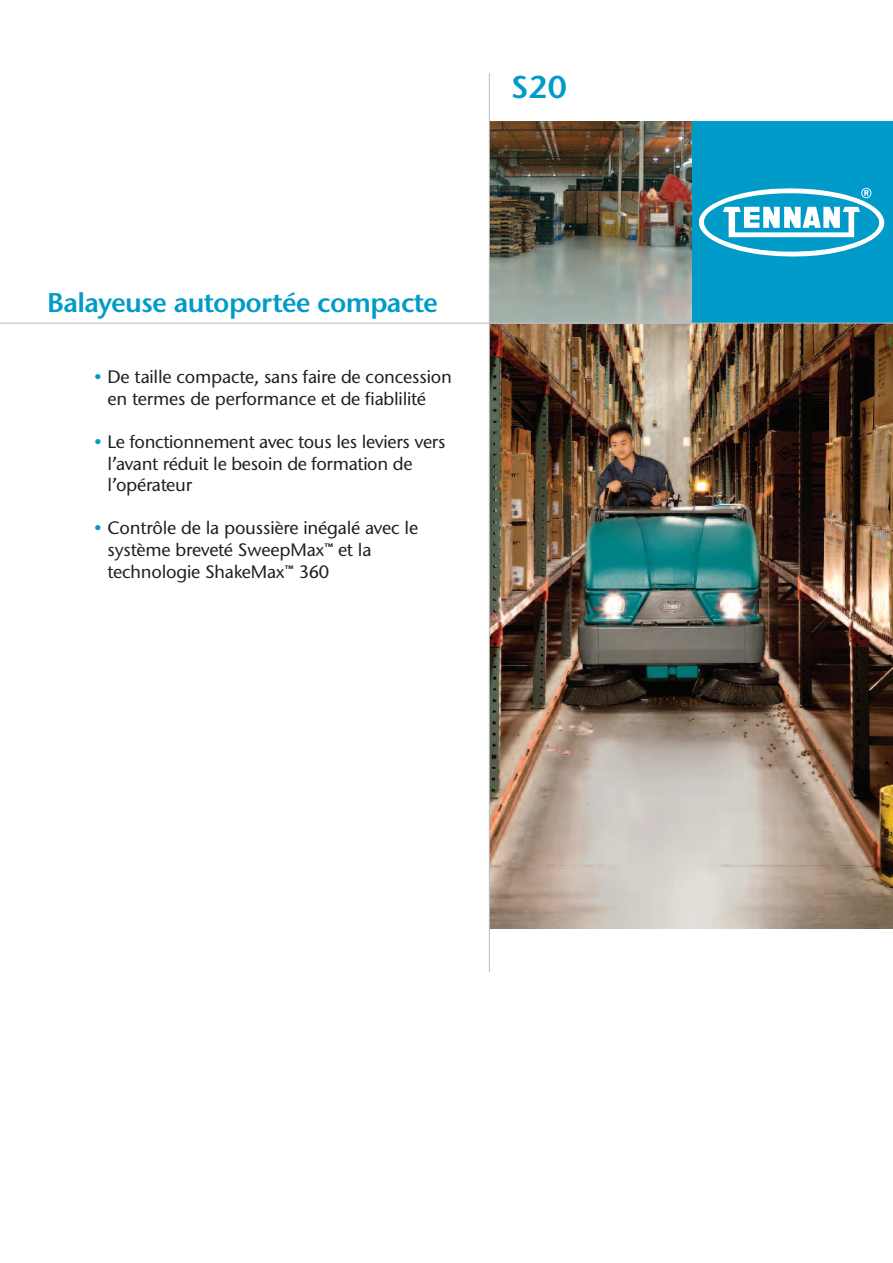
<style>
.page{position:relative;width:893px;height:1263px;background:#fff}
.page>*{position:absolute;margin:0;border:0;box-sizing:border-box;transform-origin:0 0}
.t1{font:31.5px "Stone Sans ITC Semi";color:#009bc8}
.t2{font:27px "Stone Sans ITC Semi";letter-spacing:-.025em;color:#009bc8}
.t3{font:500 18px/21.6px "Stone Sans ITC";letter-spacing:-.01em;color:#231f20}
.s1{color:#009bc8}
</style>
<div class="page">
<img style="left:490px;top:324px;width:403px;height:605px">
<div style="left:691px;top:122px;width:202px;height:201px;background:#009bc8"></div>
<svg style="left:699px;top:188px;width:185px;height:69px"></svg>
<img style="left:490px;top:122px;width:201px;height:201px">
<hr style="left:489px;top:73px;width:1px;height:899px;background:#bcbdc0">
<hr style="left:0;top:323px;width:893px;height:1px;background:#bcbdc0">
<h1 class="t1" style="left:511px;top:69px;width:57px">S20</h1>
<h2 class="t2" style="left:47px;top:287px;width:392px">Balayeuse autoportée compacte</h2>
<p class="t3" style="left:108px;top:368px;width:346px;text-indent:-14px"><span class="s1">•</span> De taille compacte, sans faire de concession en termes de performance et de fiablilité</p>
<p class="t3" style="left:108px;top:433px;width:339px;text-indent:-14px"><span class="s1">•</span> Le fonctionnement avec tous les leviers vers l’avant réduit le besoin de formation de l’opérateur</p>
<p class="t3" style="left:108px;top:519px;width:312px;text-indent:-14px"><span class="s1">•</span> Contrôle de la poussière inégalé avec le système breveté SweepMax™ et la technologie ShakeMax™ 360</p>
</div>
